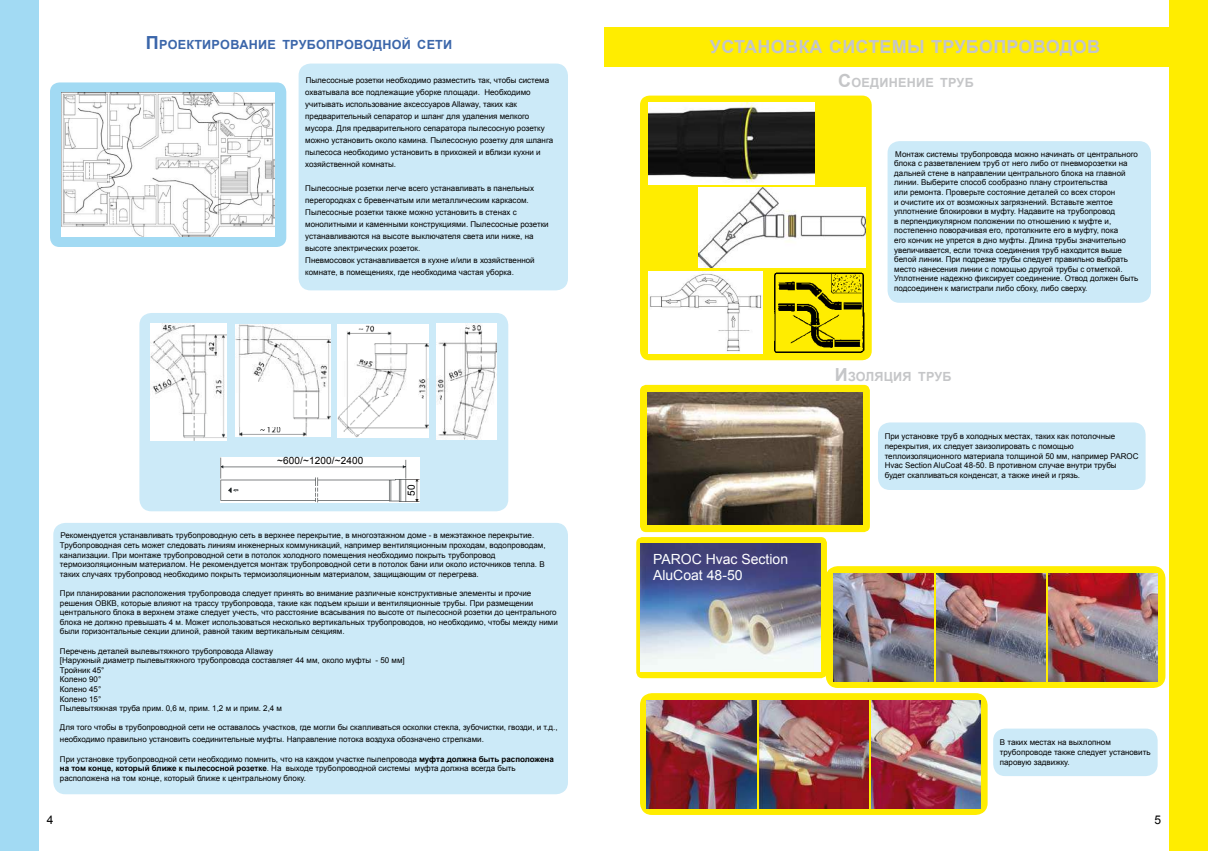
<style>
.page{position:relative;width:1208px;height:851px;background:#fff}
.page>*{position:absolute;margin:0;border:0;box-sizing:border-box;transform-origin:0 0}
.t1{font:700 18px "Arial";color:#c5c6c8}
.t2{font:14px/16.8px "Arial";color:#fff}
.t3{font:700 12.6px "Arial";letter-spacing:.02em;color:#3b66aa}
.t4{font:700 12.6px "Arial";letter-spacing:.02em;color:#c5c6c8}
.t5{font:12px "Arial";color:#000}
.t6{font:10px "Arial";letter-spacing:.015em;color:#000}
.t7{font:8px/9.6px "Arial";color:#000}
.s1{font-size:18px}
.s2{font-weight:700}
</style>
<div class="page">
<div style="left:0;top:0;width:38px;height:850px;background:#a2daf3"></div>
<div style="left:1169px;top:0;width:39px;height:850px;background:#ffed00"></div>
<div style="left:604px;top:27px;width:603px;height:40px;background:#ffed00"></div>
<div style="left:887px;top:141px;width:264px;height:162px;background:#cceaf8;border-radius:12px"></div>
<div style="left:53px;top:523px;width:515px;height:271px;background:#cceaf8;border-radius:12px"></div>
<div style="left:139px;top:313px;width:369px;height:198px;background:#cceaf8;border-radius:12px"></div>
<img style="left:235px;top:324px;width:95px;height:112px">
<img style="left:150px;top:323px;width:76px;height:118px">
<img style="left:437px;top:323px;width:60px;height:116px">
<img style="left:338px;top:324px;width:91px;height:113px">
<img style="left:221px;top:458px;width:198px;height:44px">
<div style="left:298px;top:64px;width:270px;height:226px;background:#cceaf8;border-radius:12px"></div>
<div style="left:50px;top:82px;width:236px;height:165px;background:#a2daf3;border-radius:10px"></div>
<img style="left:62px;top:93px;width:212px;height:143px">
<div style="left:640px;top:385px;width:230px;height:147px;background:#ffed00;border-radius:6px"></div>
<div style="left:878px;top:422px;width:267px;height:68px;background:#cceaf8;border-radius:12px"></div>
<img style="left:647px;top:392px;width:215px;height:132px">
<div style="left:636px;top:537px;width:191px;height:141px;background:#ffed00;border-radius:6px"></div>
<img style="left:641px;top:543px;width:179px;height:128px">
<div style="left:825px;top:566px;width:340px;height:121px;background:#ffed00;border-radius:12px"></div>
<img style="left:834px;top:573px;width:99px;height:108px">
<img style="left:936px;top:573px;width:109px;height:108px">
<img style="left:1048px;top:573px;width:110px;height:108px">
<div style="left:993px;top:728px;width:164px;height:48px;background:#cceaf8;border-radius:12px"></div>
<svg style="left:640px;top:693px;width:347px;height:121px;background:#ead20c"></svg>
<img style="left:647px;top:700px;width:109px;height:108px">
<img style="left:759px;top:700px;width:109px;height:107px">
<img style="left:871px;top:700px;width:109px;height:107px">
<div style="left:640px;top:96px;width:231px;height:264px;background:#ffed00;border-radius:10px"></div>
<img style="left:699px;top:188px;width:166px;height:79px">
<img style="left:648px;top:102px;width:166px;height:82px">
<img style="left:648px;top:271px;width:114px;height:82px">
<img style="left:774px;top:272px;width:90px;height:81px">
<h3 class="t3" style="left:146px;top:36px;width:308px"><span class="s1">П</span>роектирование трубопроводной сети</h3>
<p class="t7" style="left:305px;top:74px;width:249px;line-height:12px">Пылесосные розетки необходимо разместить так, чтобы система охватывала все подлежащие уборке площади. Необходимо учитывать использование аксессуаров Allaway, таких как предварительный сепаратор и шланг для удаления мелкого мусора. Для предварительного сепаратора пылесосную розетку можно установить около камина. Пылесосную розетку для шланга пылесоса необходимо установить в прихожей и вблизи кухни и хозяйственной комнаты.</p>
<p class="t7" style="left:305px;top:182px;width:245px;line-height:12px">Пылесосные розетки легче всего устанавливать в панельных перегородках с бревенчатым или металлическим каркасом.<br>Пылесосные розетки также можно установить в стенах с монолитными и каменными конструкциями. Пылесосные розетки устанавливаются на высоте выключателя света или ниже, на высоте электрических розеток.<br>Пневмосовок устанавливается в кухне и/или в хозяйственной комнате, в помещениях, где необходима частая уборка.</p>
<p class="t6" style="left:277px;top:454px;width:88px">~600/~1200/~2400</p>
<p class="t6" style="left:405px;top:496px;width:13px;rotate:-90deg">50</p>
<p class="t7" style="left:60px;top:530px;width:487px">Рекомендуется устанавливать трубопроводную сеть в верхнее перекрытие, в многоэтажном доме - в межэтажное перекрытие.<br>Трубопроводная сеть может следовать линиям инженерных коммуникаций, например вентиляционным проходам, водопроводам, канализации. При монтаже трубопроводной сети в потолок холодного помещения необходимо покрыть трубопровод термоизоляционным материалом. Не рекомендуется монтаж трубопроводной сети в потолок бани или около источников тепла. В таких случаях трубопровод необходимо покрыть термоизоляционным материалом, защищающим от перегрева.</p>
<p class="t7" style="left:60px;top:588px;width:499px">При планировании расположения трубопровода следует принять во внимание различные конструктивные элементы и прочие решения ОВКВ, которые влияют на трассу трубопровода, такие как подъем крыши и вентиляционные трубы. При размещении центрального блока в верхнем этаже следует учесть, что расстояние всасывания по высоте от пылесосной розетки до центрального блока не должно превышать 4 м. Может использоваться несколько вертикальных трубопроводов, но необходимо, чтобы между ними были горизонтальные секции длиной, равной таким вертикальным секциям.</p>
<p class="t7" style="left:60px;top:646px;width:346px">Перечень деталей вылевытяжного трубопровода Allaway<br>[Наружный диаметр пылевытяжного трубопровода составляет 44 мм, около муфты - 50 мм] Тройник 45°<br>Колено 90°<br>Колено 45°<br>Колено 15°<br>Пылевытяжная труба прим. 0,6 м, прим. 1,2 м и прим. 2,4 м</p>
<p class="t7" style="left:60px;top:721px;width:499px;line-height:12px">Для того чтобы в трубопроводной сети не оставалось участков, где могли бы скапливаться осколки стекла, зубочистки, гвозди, и т.д., необходимо правильно установить соединительные муфты. Направление потока воздуха обозначено стрелками.</p>
<p class="t7" style="left:60px;top:754px;width:495px">При установке трубопроводной сети необходимо помнить, что на каждом участке пылепровода <span class="s2">муфта должна быть расположена на том конце, который ближе к пылесосной розетке</span>. На выходе трубопроводной системы муфта должна всегда быть расположена на том конце, который ближе к центральному блоку.</p>
<h1 class="t1" style="left:710px;top:34px;width:14px">УСТАНОВКА</h1>
<h1 class="t1" style="left:829px;top:34px;width:15px">СИСТЕМЫ</h1>
<h1 class="t1" style="left:931px;top:34px;width:13px">ТРУ</h1>
<h1 class="t1" style="left:966px;top:34px;width:55px">БОПРОВОДОВ</h1>
<h3 class="t4" style="left:838px;top:74px;width:136px"><span class="s1">С</span>оединение труб</h3>
<p class="t7" style="left:894px;top:149px;width:245px">Монтаж системы трубопровода можно начинать от центрального блока с разветвлением труб от него либо от пневморозетки на дальней стене в направлении центрального блока на главной линии. Выберите способ сообразно плану строительства<br>или ремонта. Проверьте состояние деталей со всех сторон<br>и очистите их от возможных загрязнений. Вставьте желтое уплотнение блокировки в муфту. Надавите на трубопровод<br>в перпендикулярном положении по отношению к муфте и, постепенно поворачивая его, протолкните его в муфту, пока<br>его кончик не упрется в дно муфты. Длина трубы значительно увеличивается, если точка соединения труб находится выше белой линии. При подрезке трубы следует правильно выбрать место нанесения линии с помощью другой трубы с отметкой.<br>Уплотнение надежно фиксирует соединение. Отвод должен быть подсоединен к магистрали либо сбоку, либо сверху.</p>
<h3 class="t4" style="left:835px;top:368px;width:117px"><span class="s1">И</span> золяция труб</h3>
<h2 class="t2" style="left:653px;top:550px;width:137px">PAROC Hvac Section<br>AluCoat 48-50</h2>
<p class="t7" style="left:884px;top:432px;width:255px">При установке труб в холодных местах, таких как потолочные перекрытия, их следует заизолировать с помощью теплоизоляционного материала толщиной 50 мм, например PAROC Hvac Section AluCoat 48-50. В противном случае внутри трубы будет скапливаться конденсат, а также иней и грязь.</p>
<p class="t7" style="left:1000px;top:737px;width:152px">В таких местах на выхлопном трубопроводе также следует установить паровую задвижку.</p>
<h3 class="t5" style="left:47px;top:811px;width:8px">4</h3>
<h3 class="t5" style="left:1154px;top:811px;width:8px">5</h3>
</div>
